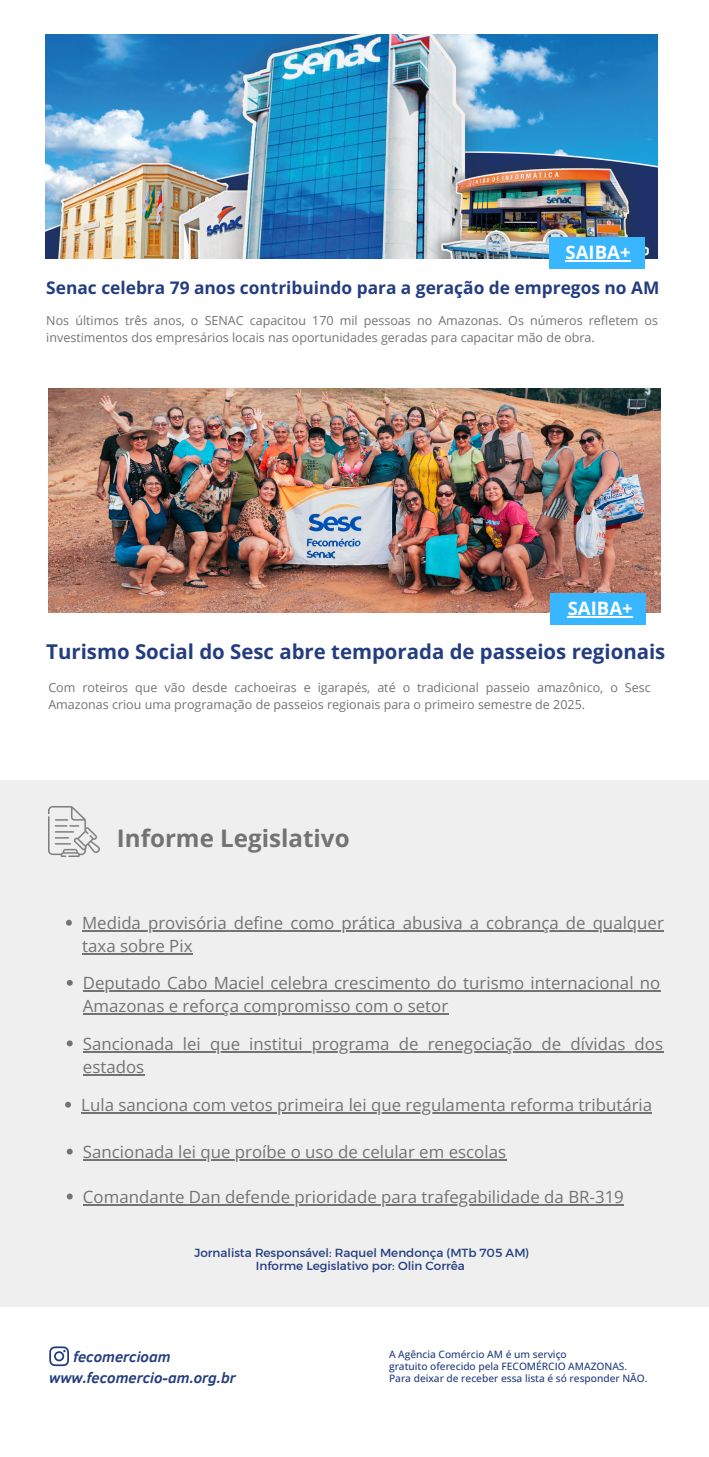
<style>
.page{position:relative;width:709px;height:1457px;background:#fff}
.page>*{position:absolute;margin:0;border:0;box-sizing:border-box;transform-origin:0 0}
.t1{font:700 24.15px "Open Sans";color:#737373}
.t2{font:700 20.39px "Open Sans";color:#233d80}
.t3{font:700 18.55px "Open Sans";color:#fff}
.t4{font:700 17.32px "Open Sans";color:#233d80}
.t5{font:16.89px/22.9px "Open Sans";color:#737373}
.t6{font:italic 700 14.88px "Clear Sans";color:#233d80}
.t7{font:12.51px/17.1px "Open Sans";color:#737373}
.t8{font:11.99px "Kief Montaser Regular";color:#233d80}
.t9{font:500 10.24px "Open Sans";color:#233d80}
</style>
<div class="page">
<div style="left:0;top:780px;width:709px;height:527px;background:#efefef"></div>
<svg style="left:49px;top:1346px;width:20px;height:20px"></svg>
<img style="left:46px;top:34px;width:612px;height:224px">
<img style="left:49px;top:388px;width:611px;height:224px">
<div style="left:549px;top:237px;width:96px;height:32px;background:#38b6ff"></div>
<div style="left:550px;top:593px;width:96px;height:31px;background:#38b6ff"></div>
<img style="left:49px;top:806px;width:50px;height:51px">
<hr style="left:565px;top:260px;width:65px;height:2px;background:#fff">
<hr style="left:568px;top:617px;width:65px;height:1px;background:#fff">
<svg style="left:66px;top:920px;width:6px;height:6px"></svg>
<hr style="left:82px;top:930px;width:582px;height:2px;background:#737373">
<hr style="left:82px;top:953px;width:110px;height:1px;background:#737373">
<svg style="left:67px;top:980px;width:6px;height:6px"></svg>
<hr style="left:83px;top:990px;width:577px;height:2px;background:#737373">
<hr style="left:83px;top:1013px;width:365px;height:2px;background:#737373">
<svg style="left:67px;top:1040px;width:6px;height:6px"></svg>
<hr style="left:83px;top:1051px;width:580px;height:1px;background:#737373">
<hr style="left:83px;top:1074px;width:61px;height:1px;background:#737373">
<svg style="left:65px;top:1102px;width:6px;height:6px"></svg>
<hr style="left:81px;top:1112px;width:571px;height:1px;background:#737373">
<svg style="left:67px;top:1149px;width:6px;height:5px"></svg>
<hr style="left:83px;top:1159px;width:423px;height:1px;background:#737373">
<svg style="left:67px;top:1193px;width:6px;height:6px"></svg>
<hr style="left:83px;top:1204px;width:541px;height:1px;background:#737373">
<p class="t3" style="left:565px;top:239px;width:66px">SAIBA+</p>
<p class="t4" style="left:46px;top:276px;width:614px">Senac celebra 79 anos contribuindo para a geração de empregos no AM</p>
<h1 class="t7" style="left:46px;top:311px;width:613px">Nos últimos três anos, o SENAC capacitou 170 mil pessoas no Amazonas. Os números refletem os investimentos dos empresários locais nas oportunidades geradas para capacitar mão de obra.</h1>
<p class="t3" style="left:568px;top:595px;width:66px">SAIBA+</p>
<p class="t2" style="left:46px;top:637px;width:620px">Turismo Social do Sesc abre temporada de passeios regionais</p>
<p class="t7" style="left:48px;top:678px;width:604px">Com roteiros que vão desde cachoeiras e igarapés, até o tradicional passeio amazônico, o Sesc<br>Amazonas criou uma programação de passeios regionais para o primeiro semestre de 2025.</p>
<p class="t1" style="left:117px;top:821px;width:234px">Informe Legislativo</p>
<p class="t5" style="left:82px;top:911px;width:583px">Medida provisória define como prática abusiva a cobrança de qualquer taxa sobre Pix</p>
<p class="t5" style="left:83px;top:971px;width:578px">Deputado Cabo Maciel celebra crescimento do turismo internacional no</p>
<p class="t5" style="left:83px;top:994px;width:367px">Amazonas e reforça compromisso com o setor</p>
<p class="t5" style="left:83px;top:1032px;width:581px">Sancionada lei que institui programa de renegociação de dívidas dos estados</p>
<p class="t5" style="left:81px;top:1093px;width:572px">Lula sanciona com vetos primeira lei que regulamenta reforma tributária</p>
<h6 class="t5" style="left:83px;top:1140px;width:424px">Sancionada lei que proíbe o uso de celular em escolas</h6>
<h6 class="t5" style="left:83px;top:1185px;width:542px">Comandante Dan defende prioridade para trafegabilidade da BR-319</h6>
<p class="t8" style="left:194px;top:1245px;width:336px">Jornalista Responsável: Raquel Mendonça (MTb 705 AM)</p>
<p class="t8" style="left:256px;top:1259px;width:210px">Informe Legislativo por: Olin Corrêa</p>
<p class="t6" style="left:73px;top:1345px;width:99px">fecomercioam</p>
<p class="t9" style="left:389px;top:1347px;width:179px">A Agência Comércio AM é um serviço</p>
<h2 class="t9" style="left:389px;top:1359px;width:240px">gratuito oferecido pela FECOMÉRCIO AMAZONAS.</h2>
<h3 class="t9" style="left:389px;top:1371px;width:260px">Para deixar de receber essa lista é só responder NÃO.</h3>
<h4 class="t6" style="left:49px;top:1367px;width:188px">www.fecomercio-am.org.br</h4>
</div>
